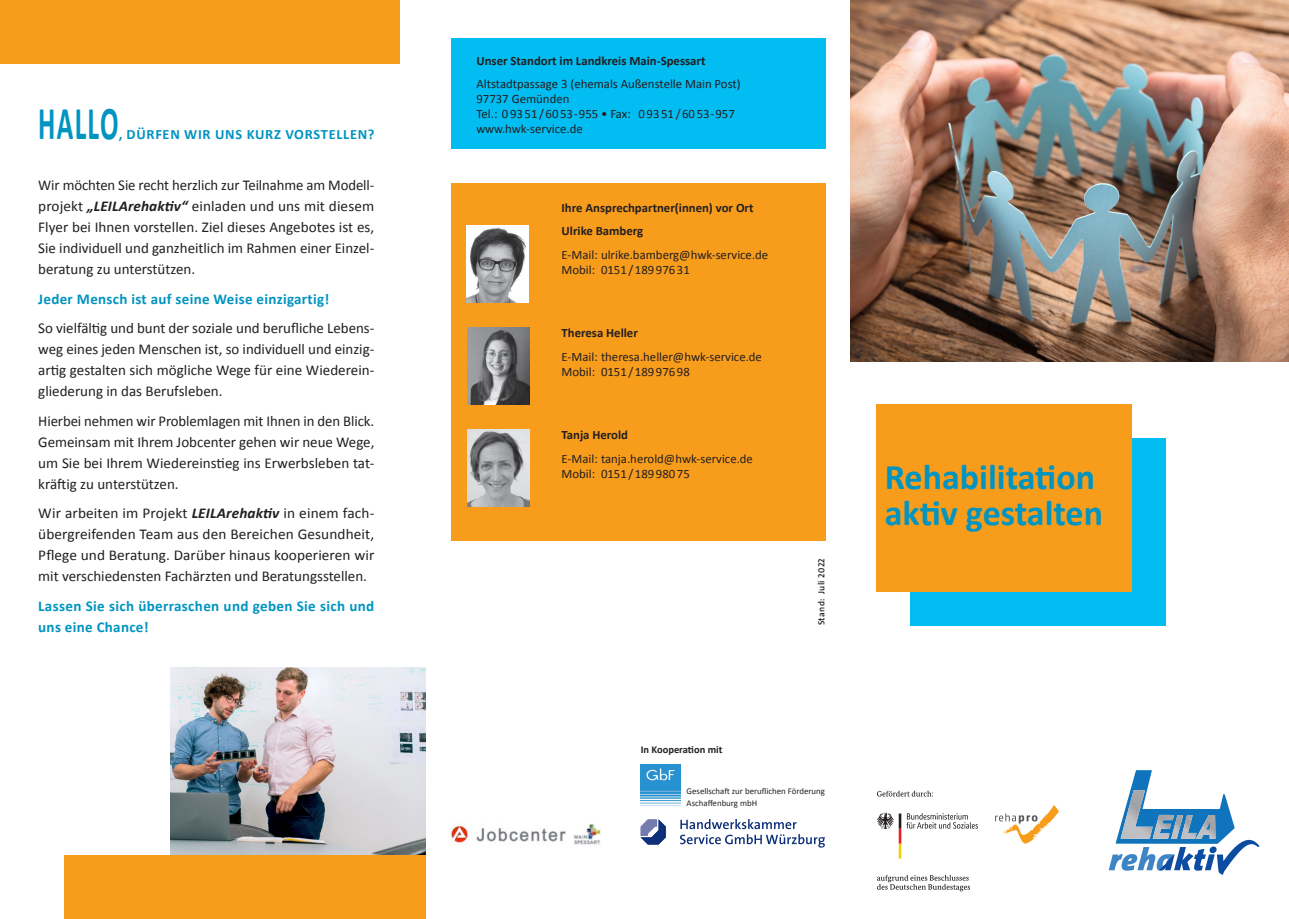
<style>
.page{position:relative;width:1289px;height:919px;background:#fff}
.page>*{position:absolute;margin:0;border:0;box-sizing:border-box;transform-origin:0 0}
.Zwischenheadline{font:700 47.25px "Calibri";letter-spacing:.045em;color:#0094c1;scale:.58 1}
.Titel{font:700 36px/36px "Calibri";color:#0094c1}
.Fließtext{font:15px/21px "Calibri";color:#231f20;text-align:justify}
.Fließtext-2{font:700 15px/21px "Calibri";letter-spacing:.02em;color:#0094c1}
.Zwischenheadline-2{font:700 14.25px "Calibri";letter-spacing:.045em;color:#0094c1}
.Infobox{font:12.75px/15px "Calibri";color:#231f20}
.Infobox-2{font:700 12.75px "Calibri";color:#231f20}
.Infotext{font:700 10.5px "Calibri";color:#231f20}
.t1{font:600 9px "The Sans";letter-spacing:.035em;color:#231f20}
.Infotext-2{font:8.85px/11.7px "Calibri";color:#231f20}
.s1{font-weight:700;font-style:italic}
.s2{font-family:"The Sans Semi Bold Caps";font-weight:400}
</style>
<div class="page">
<img style="left:171px;top:668px;width:254px;height:187px">
<div style="left:0;top:0;width:400px;height:64px;background:#f89c1c"></div>
<div style="left:64px;top:855px;width:361px;height:63px;background:#f89c1c"></div>
<svg style="left:877px;top:790px;width:56px;height:6px"></svg>
<svg style="left:877px;top:874px;width:93px;height:17px"></svg>
<svg style="left:876px;top:812px;width:101px;height:46px"></svg>
<svg style="left:995px;top:805px;width:63px;height:38px"></svg>
<div style="left:910px;top:438px;width:255px;height:187px;background:#01bdf2"></div>
<div style="left:451px;top:38px;width:374px;height:111px;background:#01bdf2"></div>
<div style="left:451px;top:183px;width:374px;height:357px;background:#f89c1c"></div>
<div style="left:876px;top:404px;width:255px;height:187px;background:#f89c1c"></div>
<img style="left:451px;top:824px;width:150px;height:21px">
<img style="left:640px;top:765px;width:40px;height:39px">
<svg style="left:1108px;top:770px;width:151px;height:104px"></svg>
<img style="left:468px;top:327px;width:61px;height:77px">
<img style="left:850px;top:0;width:438px;height:361px">
<img style="left:467px;top:225px;width:62px;height:77px">
<svg style="left:640px;top:819px;width:25px;height:25px"></svg>
<svg style="left:680px;top:819px;width:145px;height:28px"></svg>
<img style="left:468px;top:429px;width:61px;height:77px">
<h2 class="Zwischenheadline" style="left:38px;top:94px;width:140px">HALLO</h2>
<h2 class="Zwischenheadline-2" style="left:119px;top:126px;width:257px">, DÜRFEN WIR UNS KURZ VORSTELLEN?</h2>
<p class="Fließtext" style="left:38px;top:174px;width:337px">Wir möchten Sie recht herzlich zur Teilnahme am Modell&shy;projekt <span class="s1">„LEILArehaktiv“</span> einladen und uns mit diesem Flyer bei Ihnen vorstellen. Ziel dieses Angebotes ist es, Sie individuell und ganzheitlich im Rahmen einer Einzel&shy;beratung zu unterstützen.</p>
<p class="Fließtext-2" style="left:38px;top:287px;width:292px">Jeder Mensch ist auf seine Weise einzigartig!</p>
<p class="Fließtext" style="left:38px;top:317px;width:337px">So vielfältig und bunt der soziale und berufliche Lebens&shy;weg eines jeden Menschen ist, so individuell und einzig&shy;artig gestalten sich mögliche Wege für eine Wiederein&shy;gliederung in das Berufsleben.</p>
<p class="Fließtext" style="left:38px;top:409px;width:337px">Hierbei nehmen wir Problemlagen mit Ihnen in den Blick.<br>Gemeinsam mit Ihrem Jobcenter gehen wir neue Wege, um Sie bei Ihrem Wiedereinstieg ins Erwerbsleben tat&shy;kräftig zu unterstützen.</p>
<p class="Fließtext" style="left:38px;top:502px;width:337px">Wir arbeiten im Projekt <span class="s1">LEILArehaktiv</span> in einem fach&shy;übergreifenden Team aus den Bereichen Gesundheit, Pflege und Beratung. Darüber hinaus kooperieren wir mit verschiedensten Fachärzten und Beratungsstellen.</p>
<p class="Fließtext-2" style="left:38px;top:594px;width:337px">Lassen Sie sich überraschen und geben Sie sich und uns eine Chance!</p>
<p class="Infobox-2" style="left:476px;top:53px;width:230px">Unser Standort im Landkreis Main-Spessart</p>
<p class="Infobox" style="left:476px;top:76px;width:266px">Altstadtpassage 3 (ehemals Außenstelle Main Post)<br>97737 Gemünden<br>Tel.: 09351/6053-955 • Fax: 09351/6053-957 www.hwk-service.de</p>
<p class="Infobox-2" style="left:561px;top:199px;width:193px">Ihre Ansprechpartner(innen) vor Ort</p>
<p class="Infobox-2" style="left:561px;top:223px;width:83px">Ulrike Bamberg</p>
<p class="Infobox" style="left:561px;top:246px;width:208px">E-Mail: ulrike.bamberg@hwk-service.de<br>Mobil: 0151/18997631</p>
<p class="Infobox-2" style="left:561px;top:325px;width:78px">Theresa Heller</p>
<p class="Infobox" style="left:561px;top:348px;width:202px">E-Mail: theresa.heller@hwk-service.de<br>Mobil: 0151/18997698</p>
<p class="Infobox-2" style="left:561px;top:427px;width:68px">Tanja Herold</p>
<p class="Infobox" style="left:561px;top:450px;width:193px">E-Mail: tanja.herold@hwk-service.de<br>Mobil: 0151/18998075</p>
<p class="Titel" style="left:884px;top:457px;width:220px">Rehabilitation aktiv gestalten</p>
<p class="t1" style="left:814px;top:625px;width:69px;rotate:-90deg">Stand: Juli <span class="s2">2022</span></p>
<p class="Infotext" style="left:640px;top:743px;width:83px">In Kooperation mit</p>
<p class="Infotext-2" style="left:686px;top:784px;width:140px">Gesellschaft zur beruflichen Förderung<br>Aschaffenburg mbH</p>
</div>
